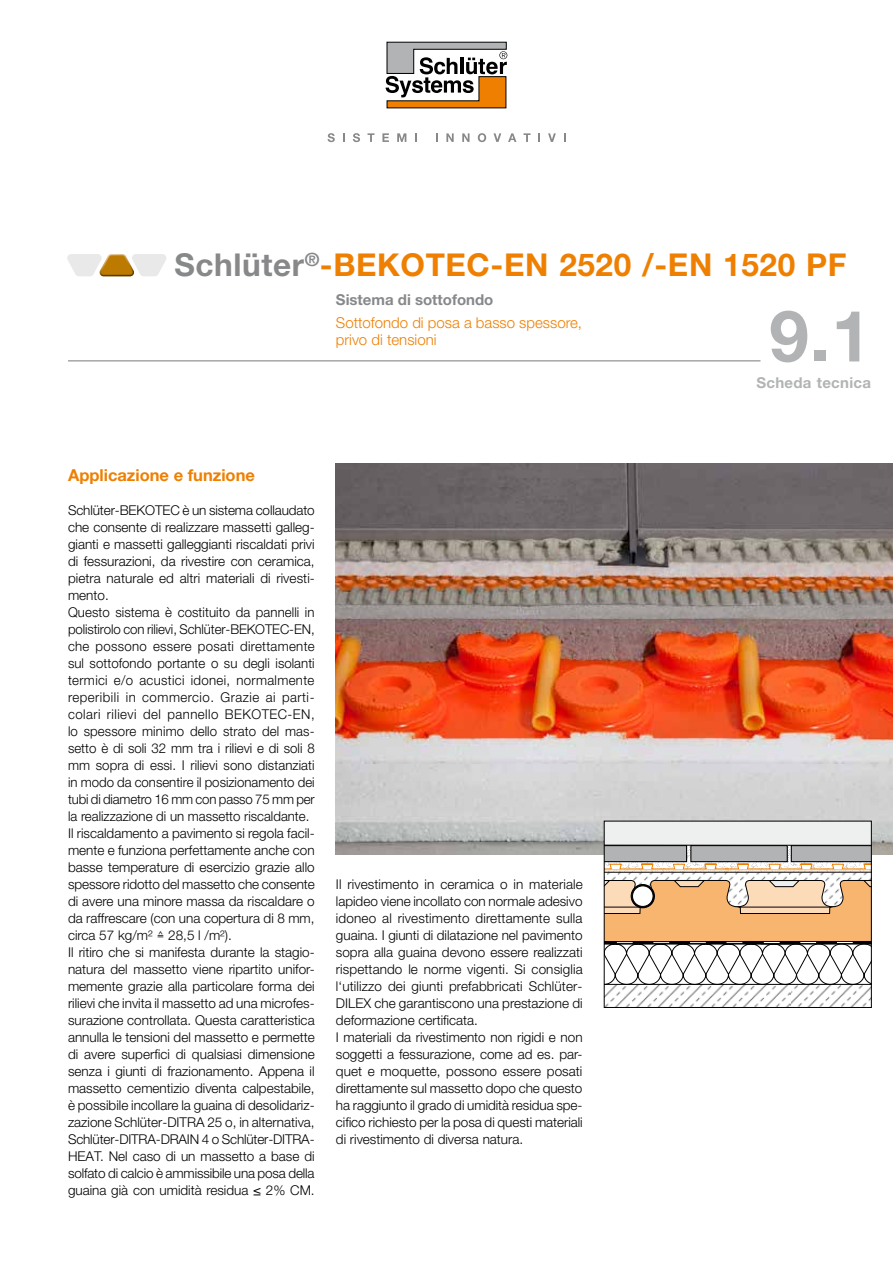
<style>
.page{position:relative;width:893px;height:1263px;background:#fff}
.page>*{position:absolute;margin:0;border:0;box-sizing:border-box;transform-origin:0 0}
.Datenblatt_Nr{font:700 71.25px "Helvetica Neue LT Pro";color:#b1b3b4}
.Titel{font:700 31.5px "Helvetica Neue LT Pro";letter-spacing:.02em;color:#ee7f00}
.Überschrift{font:700 16.5px "Helvetica Neue LT Pro";color:#ee7f00}
.Untertitel_2{font:300 15px/17px "Helvetica Neue LT Pro";color:#ee7f00}
.Untertitel_1{font:700 15px "Helvetica Neue LT Pro";color:#87888a}
.Datenblatt_Sprachen{font:700 15px "Helvetica Neue LT Pro";letter-spacing:.02em;color:#b1b3b4}
.Fließtext{font:300 13.5px/17px "Helvetica Neue LT Pro";color:#000;text-align:justify}
.s1{color:#87888a}
</style>
<div class="page">
<img style="left:336px;top:463px;width:557px;height:392px">
<svg style="left:606px;top:823px;width:264px;height:183px"></svg>
<div style="left:604px;top:821px;width:268px;height:187px;border:1px solid #000"></div>
<svg style="left:386px;top:42px;width:121px;height:66px"></svg>
<svg style="left:328px;top:133px;width:7px;height:9px"></svg>
<svg style="left:343px;top:133px;width:2px;height:9px"></svg>
<svg style="left:353px;top:133px;width:7px;height:9px"></svg>
<svg style="left:367px;top:133px;width:7px;height:9px"></svg>
<svg style="left:382px;top:133px;width:7px;height:9px"></svg>
<svg style="left:397px;top:133px;width:9px;height:9px"></svg>
<svg style="left:415px;top:133px;width:2px;height:9px"></svg>
<svg style="left:436px;top:133px;width:2px;height:9px"></svg>
<svg style="left:446px;top:133px;width:8px;height:9px"></svg>
<svg style="left:462px;top:133px;width:7px;height:9px"></svg>
<svg style="left:478px;top:133px;width:8px;height:9px"></svg>
<svg style="left:494px;top:133px;width:7px;height:9px"></svg>
<svg style="left:508px;top:133px;width:8px;height:9px"></svg>
<svg style="left:523px;top:133px;width:7px;height:9px"></svg>
<svg style="left:538px;top:133px;width:2px;height:9px"></svg>
<svg style="left:548px;top:133px;width:8px;height:9px"></svg>
<hr style="left:68px;top:360px;width:692px;height:1px;background:#87888a">
<svg style="left:67px;top:254px;width:99px;height:22px"></svg>
<p class="Titel" style="left:174px;top:246px;width:674px"><span class="s1">Schlüter</span><sup>®</sup>-BEKOTEC-EN 2520 /-EN 1520 PF</p>
<p class="Untertitel_1" style="left:336px;top:290px;width:159px">Sistema di sottofondo</p>
<p class="Untertitel_2" style="left:336px;top:313px;width:248px">Sottofondo di posa a basso spessore, privo di tensioni</p>
<p class="Datenblatt_Nr" style="left:769px;top:292px;width:103px">9.1</p>
<p class="Datenblatt_Sprachen" style="left:756px;top:373px;width:116px">Scheda tecnica</p>
<p class="Überschrift" style="left:68px;top:464px;width:188px">Applicazione e funzione</p>
<p class="Fließtext" style="left:68px;top:501px;width:248px">Schlüter-BEKOTEC è un sistema collaudato che consente di realizzare massetti galleg&shy;gianti e massetti galleggianti riscaldati privi di fessurazioni, da rivestire con ceramica, pietra naturale ed altri materiali di rivesti&shy;mento.</p>
<p class="Fließtext" style="left:68px;top:603px;width:248px">Questo sistema è costituito da pannelli in polistirolo con rilievi, Schlüter-BEKOTEC-EN, che possono essere posati direttamente sul sottofondo portante o su degli isolanti termici e/o acustici idonei, normalmente reperibili in commercio. Grazie ai parti&shy;colari rilievi del pannello BEKOTEC-EN, lo spessore minimo dello strato del mas&shy;setto è di soli 32 mm tra i rilievi e di soli 8 mm sopra di essi. I rilievi sono distanziati in modo da consentire il posizionamento dei tubi di diametro 16 mm con passo 75 mm per la realizzazione di un massetto riscaldante.</p>
<p class="Fließtext" style="left:68px;top:824px;width:248px">Il riscaldamento a pavimento si regola facil&shy;mente e funziona perfettamente anche con basse temperature di esercizio grazie allo spessore ridotto del massetto che consente di avere una minore massa da riscaldare o da raffrescare (con una copertura di 8 mm, circa 57 kg/m² ≙ 28,5 l /m²).</p>
<p class="Fließtext" style="left:68px;top:943px;width:248px">Il ritiro che si manifesta durante la stagio&shy;natura del massetto viene ripartito unifor&shy;memente grazie alla particolare forma dei rilievi che invita il massetto ad una microfes&shy;surazione controllata. Questa caratteristica annulla le tensioni del massetto e permette di avere superfici di qualsiasi dimensione senza i giunti di frazionamento. Appena il massetto cementizio diventa calpestabile, è possibile incollare la guaina di desolidariz&shy;zazione Schlüter-DITRA 25 o, in alternativa, Schlüter-DITRA-DRAIN 4 o Schlüter-DITRA-HEAT. Nel caso di un massetto a base di solfato di calcio è ammissibile una posa della guaina già con umidità residua ≤ 2% CM.</p>
<p class="Fließtext" style="left:336px;top:875px;width:248px">Il rivestimento in ceramica o in materiale lapideo viene incollato con normale adesivo idoneo al rivestimento direttamente sulla guaina. I giunti di dilatazione nel pavimento sopra alla guaina devono essere realizzati rispettando le norme vigenti. Si consiglia l‘utilizzo dei giunti prefabbricati Schlüter-DILEX che garantiscono una prestazione di deformazione certificata.</p>
<p class="Fließtext" style="left:336px;top:1028px;width:248px">I materiali da rivestimento non rigidi e non soggetti a fessurazione, come ad es. par&shy;quet e moquette, possono essere posati direttamente sul massetto dopo che questo ha raggiunto il grado di umidità residua spe&shy;cifico richiesto per la posa di questi materiali di rivestimento di diversa natura.</p>
</div>
